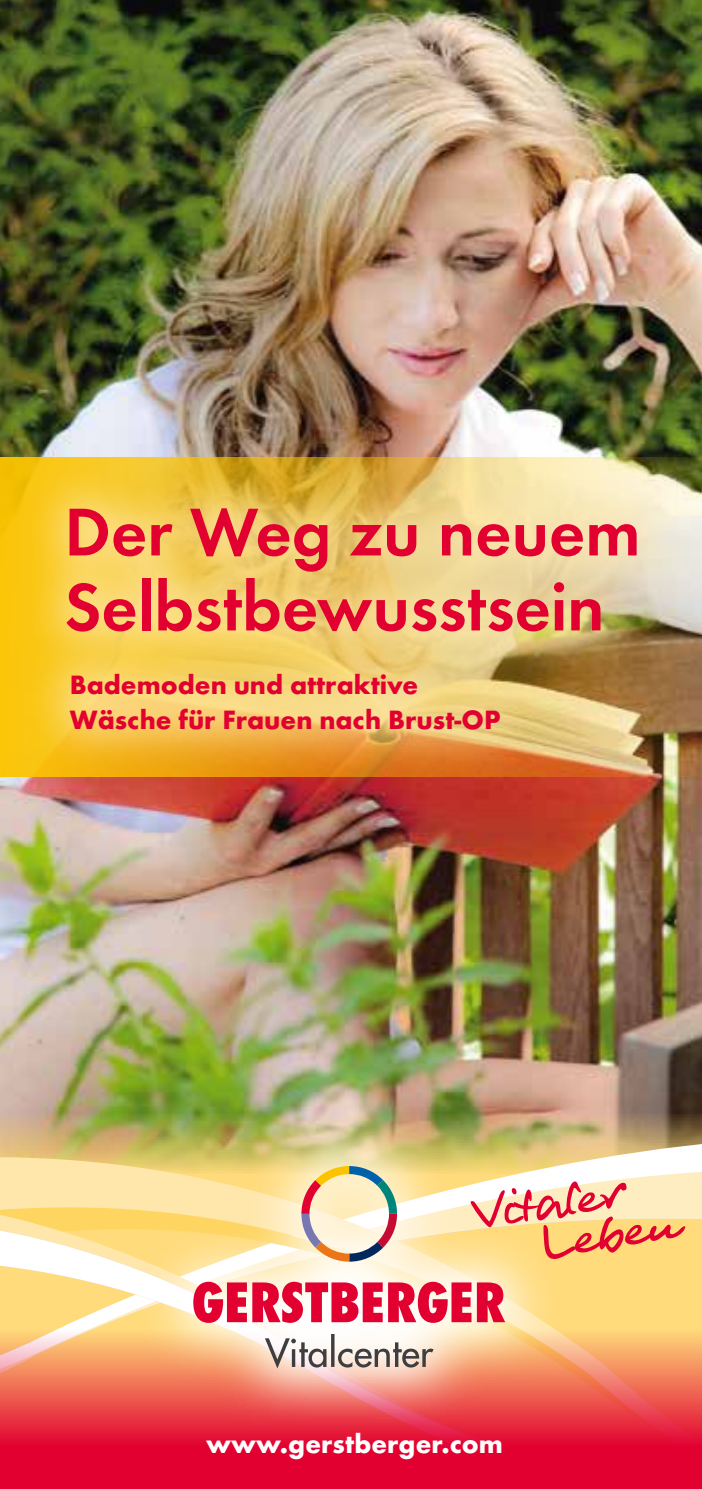
<style>
.page{position:relative;width:702px;height:1489px;background:#fff}
.page>*{position:absolute;margin:0;border:0;box-sizing:border-box;transform-origin:0 0}
.t1{font:600 70px/75px "Futura T";color:#e20030}
.t2{font:47.75px/39.5px "Alec Handwriting";color:#e20030}
.t3{font:700 27.5px/35px "Futura T";color:#e20030}
.t4{font:700 27.5px "Futura T";color:#fff}
</style>
<div class="page">
<img style="left:0;top:0;width:702px;height:1109px">
<svg style="left:0;top:1109px;width:702px;height:121px;background:#e4ce98"></svg>
<svg style="left:0;top:1230px;width:702px;height:99px;fill:#ffdb7b"></svg>
<svg style="left:0;top:1329px;width:702px;height:159px;background:#e83544"></svg>
<img style="left:135px;top:1107px;width:427px;height:319px">
<svg style="left:301px;top:1165px;width:96px;height:96px;background:#e0ccb3"></svg>
<svg style="left:193px;top:1281px;width:312px;height:41px"></svg>
<svg style="left:265px;top:1333px;width:168px;height:35px"></svg>
<img style="left:0;top:457px;width:702px;height:319px">
<div style="left:22px;top:463px;width:660px;height:214px;background:#ffe7ab;opacity:.75"></div>
<div style="left:25px;top:628px;width:519px;height:148px;background:#ffe7ab;opacity:.75"></div>
<h1 class="t1" style="left:64px;top:493px;width:578px">Der Weg zu neuem<br>Selbstbewusstsein</h1>
<p class="t3" style="left:70px;top:667px;width:432px">Bademoden und attraktive<br>Wäsche für Frauen nach Brust-OP</p>
<h2 class="t2" style="left:536px;top:1190px;width:137px;text-indent:-64px;rotate:-9deg">Vitaler<br>Leben</h2>
<p class="t4" style="left:206px;top:1427px;width:298px">www.gerstberger.com</p>
</div>
